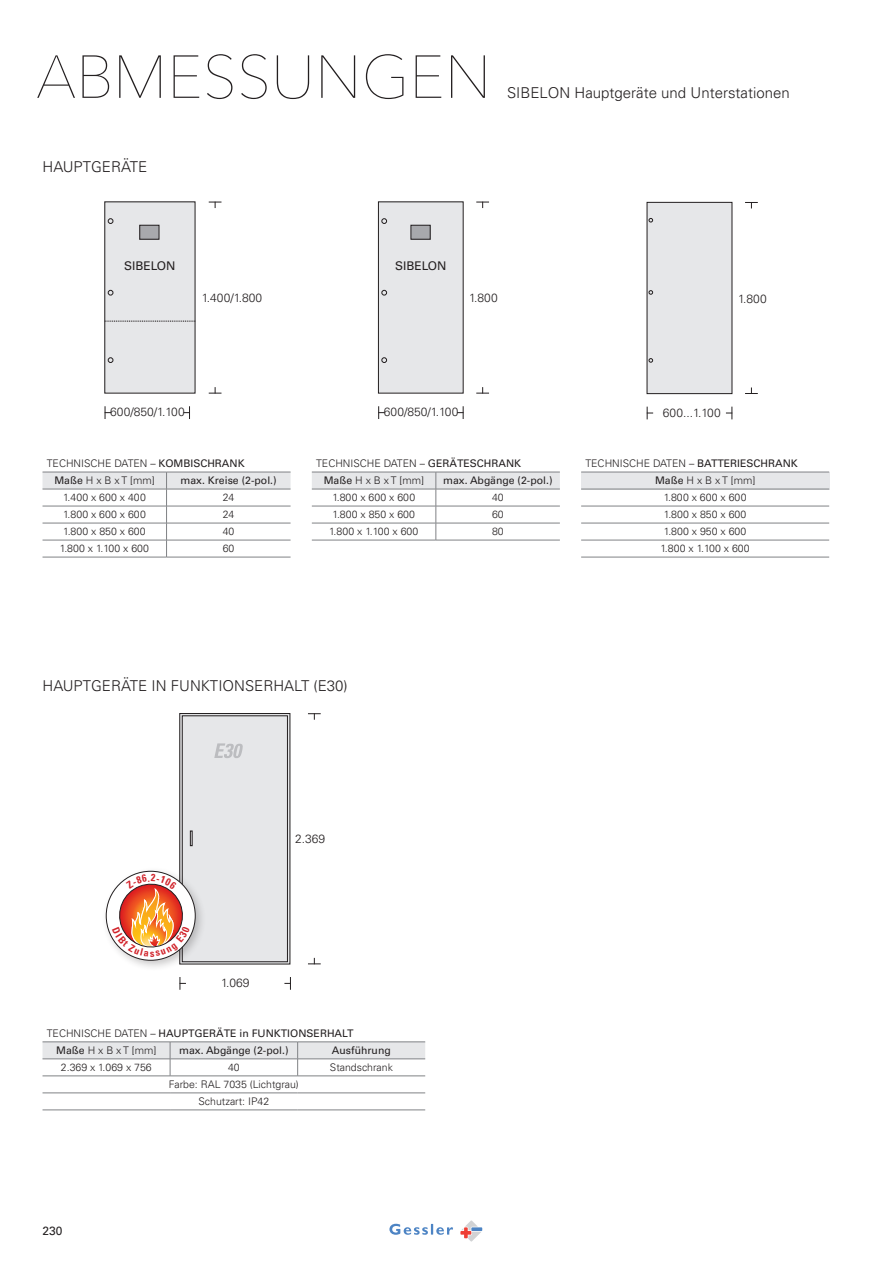
<style>
.page{position:relative;width:893px;height:1263px;background:#fff}
.page>*{position:absolute;margin:0;border:0;box-sizing:border-box;transform-origin:0 0}
.t1{font:200 60px "Avenir Next";color:#231f20}
.t2{font:300 15px "Univers LT Pro 45";color:#231f20}
.t3{font:300 12px "Univers LT Pro 45";color:#231f20}
.t4{font:12px "Univers LT Pro 55 Roman";color:#231f20}
.t5{font:300 10.5px/17px "Univers LT Pro 45";color:#231f20}
.t6{font:10.5px "Univers LT Pro 55 Roman";color:#231f20}
.s1{font-family:"Univers LT Pro 55 Roman";font-weight:400}
.s2{font-family:"Univers LT Pro 45";font-weight:300}
</style>
<div class="page">
<svg style="left:460px;top:1220px;width:22px;height:21px"></svg>
<svg style="left:389px;top:1224px;width:64px;height:11px"></svg>
<svg style="left:43px;top:473px;width:248px;height:84px"></svg>
<hr style="left:43px;top:506px;width:124px;height:1px;background:#808285">
<hr style="left:167px;top:506px;width:124px;height:1px;background:#808285">
<hr style="left:43px;top:523px;width:124px;height:1px;background:#808285">
<hr style="left:167px;top:523px;width:124px;height:1px;background:#808285">
<hr style="left:43px;top:540px;width:124px;height:1px;background:#808285">
<hr style="left:167px;top:540px;width:124px;height:1px;background:#808285">
<hr style="left:43px;top:557px;width:124px;height:1px;background:#808285">
<hr style="left:167px;top:557px;width:124px;height:1px;background:#808285">
<hr style="left:43px;top:489px;width:124px;height:1px;background:#808285">
<hr style="left:167px;top:489px;width:124px;height:1px;background:#808285">
<hr style="left:43px;top:472px;width:124px;height:1px;background:#808285">
<hr style="left:167px;top:472px;width:124px;height:1px;background:#808285">
<svg style="left:312px;top:472px;width:248px;height:68px"></svg>
<hr style="left:312px;top:540px;width:124px;height:1px;background:#808285">
<hr style="left:436px;top:540px;width:124px;height:1px;background:#808285">
<div style="left:581px;top:472px;width:248px;height:17px;background:#e6e7e9"></div>
<hr style="left:581px;top:489px;width:248px;height:1px;background:#808285">
<hr style="left:581px;top:506px;width:248px;height:1px;background:#808285">
<hr style="left:581px;top:523px;width:248px;height:1px;background:#808285">
<hr style="left:581px;top:540px;width:248px;height:1px;background:#808285">
<hr style="left:581px;top:557px;width:248px;height:1px;background:#808285">
<hr style="left:581px;top:472px;width:248px;height:1px;background:#808285">
<svg style="left:745px;top:202px;width:13px;height:6px"></svg>
<svg style="left:745px;top:387px;width:13px;height:7px"></svg>
<svg style="left:647px;top:407px;width:6px;height:12px"></svg>
<svg style="left:726px;top:407px;width:6px;height:12px"></svg>
<div style="left:647px;top:202px;width:85px;height:192px;background:#e6e7e9"></div>
<div style="left:647px;top:202px;width:85px;height:192px;border:1px solid #231f20"></div>
<svg style="left:649px;top:290px;width:4px;height:4px"></svg>
<svg style="left:649px;top:358px;width:4px;height:4px"></svg>
<svg style="left:649px;top:218px;width:4px;height:4px"></svg>
<div style="left:378px;top:202px;width:85px;height:191px;background:#e6e7e9"></div>
<div style="left:378px;top:202px;width:85px;height:191px;border:1px solid #231f20"></div>
<svg style="left:382px;top:290px;width:5px;height:5px"></svg>
<svg style="left:382px;top:358px;width:5px;height:5px"></svg>
<svg style="left:382px;top:218px;width:5px;height:6px"></svg>
<svg style="left:476px;top:202px;width:13px;height:6px"></svg>
<svg style="left:476px;top:387px;width:13px;height:7px"></svg>
<svg style="left:378px;top:406px;width:7px;height:13px"></svg>
<svg style="left:457px;top:406px;width:7px;height:13px"></svg>
<div style="left:411px;top:225px;width:19px;height:14px;background:#a8a9ad"></div>
<div style="left:411px;top:225px;width:19px;height:14px;border:1px solid #231f20"></div>
<div style="left:105px;top:202px;width:90px;height:191px;background:#e6e7e9"></div>
<svg style="left:108px;top:290px;width:5px;height:5px"></svg>
<svg style="left:108px;top:358px;width:5px;height:5px"></svg>
<svg style="left:108px;top:218px;width:5px;height:6px"></svg>
<svg style="left:209px;top:202px;width:12px;height:6px"></svg>
<svg style="left:209px;top:387px;width:12px;height:7px"></svg>
<svg style="left:105px;top:406px;width:6px;height:13px"></svg>
<svg style="left:184px;top:406px;width:6px;height:13px"></svg>
<div style="left:140px;top:225px;width:19px;height:14px;background:#a8a9ad"></div>
<div style="left:140px;top:225px;width:19px;height:14px;border:1px solid #231f20"></div>
<svg style="left:105px;top:321px;width:90px;height:1px"></svg>
<hr style="left:43px;top:1041px;width:127px;height:1px;background:#808285">
<hr style="left:170px;top:1041px;width:128px;height:1px;background:#808285">
<hr style="left:298px;top:1041px;width:127px;height:1px;background:#808285">
<svg style="left:43px;top:1042px;width:382px;height:33px"></svg>
<hr style="left:43px;top:1075px;width:127px;height:1px;background:#808285">
<hr style="left:170px;top:1075px;width:128px;height:1px;background:#808285">
<hr style="left:298px;top:1075px;width:127px;height:1px;background:#808285">
<hr style="left:43px;top:1093px;width:127px;height:1px;background:#808285">
<hr style="left:170px;top:1093px;width:128px;height:1px;background:#808285">
<hr style="left:298px;top:1093px;width:127px;height:1px;background:#808285">
<hr style="left:43px;top:1110px;width:127px;height:1px;background:#808285">
<hr style="left:170px;top:1110px;width:128px;height:1px;background:#808285">
<hr style="left:298px;top:1110px;width:127px;height:1px;background:#808285">
<svg style="left:308px;top:713px;width:13px;height:7px"></svg>
<svg style="left:308px;top:958px;width:13px;height:6px"></svg>
<svg style="left:180px;top:977px;width:6px;height:13px"></svg>
<svg style="left:284px;top:977px;width:7px;height:13px"></svg>
<div style="left:182px;top:716px;width:105px;height:246px;background:#e6e7e9"></div>
<div style="left:182px;top:716px;width:106px;height:246px;border:1px solid #231f20"></div>
<svg style="left:190px;top:831px;width:2px;height:15px"></svg>
<svg style="left:214px;top:743px;width:29px;height:15px"></svg>
<div style="left:101px;top:866px;width:106px;height:105px;background:#231f20;opacity:.25"></div>
<svg style="left:106px;top:871px;width:89px;height:89px"></svg>
<svg style="left:112px;top:874px;width:78px;height:83px"></svg>
<h1 class="t1" style="left:36px;top:26px;width:457px">ABMESSUNGEN</h1>
<h2 class="t2" style="left:507px;top:83px;width:284px">SIBELON Hauptgeräte und Unterstationen</h2>
<h2 class="t2" style="left:43px;top:157px;width:106px">HAUPTGERÄTE</h2>
<p class="t4" style="left:124px;top:257px;width:53px">SIBELON</p>
<p class="t4" style="left:395px;top:257px;width:53px">SIBELON</p>
<p class="t3" style="left:202px;top:290px;width:62px">1.400/1.800</p>
<p class="t3" style="left:469px;top:290px;width:30px">1.800</p>
<p class="t3" style="left:738px;top:290px;width:30px">1.800</p>
<p class="t3" style="left:110px;top:404px;width:76px">600/850/1.100</p>
<p class="t3" style="left:384px;top:404px;width:76px">600/850/1.100</p>
<p class="t3" style="left:663px;top:405px;width:59px">600...1.100</p>
<p class="t5" style="left:54px;top:454px;width:192px;text-indent:-8px">TECHNISCHE DATEN – <span class="s1">KOMBISCHRANK<br>Maße</span> H x B x T [mm]</p>
<p class="t6" style="left:180px;top:473px;width:98px">max. Kreise (2-pol.)</p>
<p class="t5" style="left:63px;top:488px;width:84px">1.400 x 600 x 400</p>
<p class="t5" style="left:223px;top:488px;width:13px">24</p>
<p class="t5" style="left:63px;top:505px;width:84px">1.800 x 600 x 600</p>
<p class="t5" style="left:223px;top:505px;width:13px">24</p>
<p class="t5" style="left:63px;top:522px;width:84px">1.800 x 850 x 600</p>
<p class="t5" style="left:223px;top:522px;width:13px">40</p>
<p class="t5" style="left:60px;top:539px;width:91px">1.800 x 1.100 x 600</p>
<p class="t5" style="left:223px;top:539px;width:13px">60</p>
<p class="t5" style="left:324px;top:454px;width:199px;text-indent:-8px">TECHNISCHE DATEN – <span class="s1">GERÄTESCHRANK<br>Maße</span> H x B x T [mm]</p>
<p class="t6" style="left:443px;top:473px;width:111px">max. Abgänge (2-pol.)</p>
<p class="t5" style="left:333px;top:488px;width:84px">1.800 x 600 x 600</p>
<p class="t5" style="left:492px;top:488px;width:13px">40</p>
<p class="t5" style="left:333px;top:505px;width:84px">1.800 x 850 x 600</p>
<p class="t5" style="left:492px;top:505px;width:13px">60</p>
<p class="t5" style="left:329px;top:522px;width:91px">1.800 x 1.100 x 600</p>
<p class="t5" style="left:492px;top:522px;width:13px">80</p>
<p class="t5" style="left:585px;top:454px;width:214px">TECHNISCHE DATEN – <span class="s1">BATTERIESCHRANK</span></p>
<p class="t5" style="left:655px;top:471px;width:102px"><span class="s1">Maße</span> H x B x T [mm]</p>
<p class="t5" style="left:664px;top:488px;width:84px">1.800 x 600 x 600</p>
<p class="t5" style="left:664px;top:505px;width:84px">1.800 x 850 x 600</p>
<p class="t5" style="left:664px;top:522px;width:84px">1.800 x 950 x 600</p>
<p class="t5" style="left:661px;top:539px;width:91px">1.800 x 1.100 x 600</p>
<h2 class="t2" style="left:43px;top:676px;width:307px">HAUPTGERÄTE IN FUNKTIONSERHALT (E30)</h2>
<p class="t3" style="left:295px;top:830px;width:32px">2.369</p>
<p class="t3" style="left:221px;top:975px;width:30px">1.069</p>
<p class="t6" style="left:47px;top:1026px;width:308px"><span class="s2">TECHNISCHE DATEN –</span> HAUPTGERÄTE in FUNKTIONSERHALT</p>
<p class="t5" style="left:56px;top:1041px;width:102px"><span class="s1">Maße</span> H x B x T [mm]</p>
<p class="t6" style="left:179px;top:1043px;width:111px">max. Abgänge (2-pol.)</p>
<p class="t6" style="left:332px;top:1043px;width:60px">Ausführung</p>
<p class="t5" style="left:61px;top:1058px;width:92px">2.369 x 1.069 x 756</p>
<p class="t5" style="left:228px;top:1058px;width:13px">40</p>
<p class="t5" style="left:330px;top:1058px;width:65px">Standschrank</p>
<p class="t5" style="left:169px;top:1075px;width:131px;text-align:center">Farbe: RAL 7035 (Lichtgrau)<br>Schutzart: IP42</p>
<p class="t4" style="left:43px;top:1222px;width:22px">230</p>
</div>
